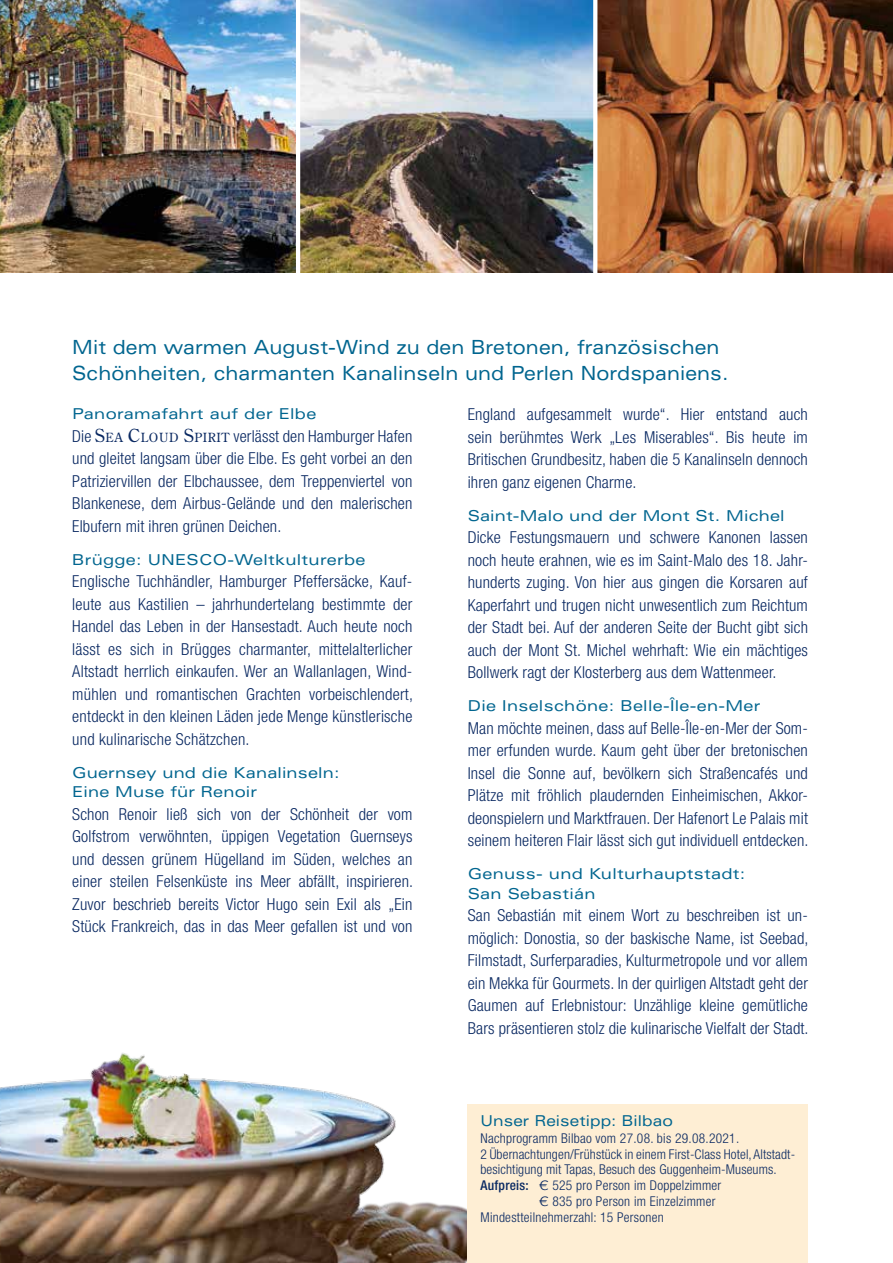
<style>
.page{position:relative;width:893px;height:1263px;background:#fff}
.page>*{position:absolute;margin:0;border:0;box-sizing:border-box;transform-origin:0 0}
.t1{font:expanded 19.5px/25.5px "Univers LT Std";letter-spacing:.005em;color:#00658f;scale:.9 1}
.t2{font:300 condensed 16.5px/22.5px "Helvetica Neue LT Std";letter-spacing:.01em;color:#0a2962;text-align:justify}
.t3{font:expanded 15px/19.5px "Univers LT Std";letter-spacing:.02em;color:#00658f}
.t4{font:expanded 15px "Univers LT Std";letter-spacing:.02em;color:#00658f;scale:.95 1}
.t5{font:300 condensed 13.5px "Helvetica Neue LT Std";letter-spacing:.02em;color:#0a2962}
.s1{font-family:"Century Old Style Std";font-weight:400;font-stretch:normal;font-size:18px}
.s2{font-family:"Century Old Style Std";font-weight:400;font-stretch:normal;font-size:12.6px}
.s3{font-weight:500}
.s4{font-stretch:normal}
</style>
<div class="page">
<img style="left:0;top:1053px;width:468px;height:210px">
<img style="left:597px;top:0;width:296px;height:272px">
<img style="left:0;top:0;width:296px;height:272px">
<img style="left:300px;top:0;width:293px;height:272px">
<svg style="left:593px;top:0;width:1px;height:273px"></svg>
<div style="left:468px;top:1104px;width:340px;height:159px;background:#feeed4"></div>
<p class="t1" style="left:72px;top:334px;width:731px">Mit dem warmen August-Wind zu den Bretonen, französischen<br>Schönheiten, charmanten Kanalinseln und Perlen Nordspaniens.</p>
<p class="t3" style="left:72px;top:404px;width:246px">Panoramafahrt auf der Elbe</p>
<p class="t2" style="left:72px;top:424px;width:342px">Die <span class="s1">S</span><span class="s2">EA</span> <span class="s1">C</span><span class="s2">LOUD</span> <span class="s1">S</span><span class="s2">PIRIT</span> verlässt den Hamburger Hafen und gleitet langsam über die Elbe. Es geht vorbei an den Patriziervillen der Elbchaussee, dem Treppenviertel von Blankenese, dem Airbus-Gelände und den malerischen Elbufern mit ihren grünen Deichen.</p>
<p class="t3" style="left:72px;top:549px;width:295px">Brügge: UNESCO-Weltkulturerbe</p>
<p class="t2" style="left:72px;top:570px;width:342px">Englische Tuchhändler, Hamburger Pfeffersäcke, Kauf&shy;leute aus Kastilien – jahrhundertelang bestimmte der Handel das Leben in der Hansestadt. Auch heute noch lässt es sich in Brügges charmanter, mittelalterlicher Altstadt herrlich einkaufen. Wer an Wallanlagen, Wind&shy;mühlen und romantischen Grachten vorbeischlendert, entdeckt in den kleinen Läden jede Menge künstlerische und kulinarische Schätzchen.</p>
<p class="t3" style="left:72px;top:762px;width:269px">Guernsey und die Kanalinseln:<br>Eine Muse für Renoir</p>
<p class="t2" style="left:72px;top:802px;width:342px">Schon Renoir ließ sich von der Schönheit der vom Golfstrom verwöhnten, üppigen Vegetation Guernseys und dessen grünem Hügelland im Süden, welches an einer steilen Felsenküste ins Meer abfällt, inspirieren.<br>Zuvor beschrieb bereits Victor Hugo sein Exil als „Ein Stück Frankreich, das in das Meer gefallen ist und von</p>
<p class="t2" style="left:468px;top:403px;width:342px">England aufgesammelt wurde“. Hier entstand auch sein berühmtes Werk „Les Miserables“. Bis heute im Britischen Grundbesitz, haben die 5 Kanalinseln dennoch ihren ganz eigenen Charme.</p>
<p class="t3" style="left:468px;top:505px;width:318px">Saint-Malo und der Mont St. Michel</p>
<p class="t2" style="left:468px;top:526px;width:342px">Dicke Festungsmauern und schwere Kanonen lassen noch heute erahnen, wie es im Saint-Malo des 18. Jahr&shy;hunderts zuging. Von hier aus gingen die Korsaren auf Kaperfahrt und trugen nicht unwesentlich zum Reichtum der Stadt bei. Auf der anderen Seite der Bucht gibt sich auch der Mont St. Michel wehrhaft: Wie ein mächtiges Bollwerk ragt der Klosterberg aus dem Wattenmeer.</p>
<p class="t3" style="left:468px;top:696px;width:294px">Die Inselschöne: Belle-Île-en-Mer</p>
<p class="t2" style="left:468px;top:716px;width:342px">Man möchte meinen, dass auf Belle-Île-en-Mer der Som&shy;mer erfunden wurde. Kaum geht über der bretonischen Insel die Sonne auf, bevölkern sich Straßencafés und Plätze mit fröhlich plaudernden Einheimischen, Akkor&shy;deonspielern und Marktfrauen. Der Hafenort Le Palais mit seinem heiteren Flair lässt sich gut individuell entdecken.</p>
<p class="t3" style="left:468px;top:864px;width:279px">Genuss- und Kulturhauptstadt:<br>San Sebastián</p>
<p class="t2" style="left:468px;top:904px;width:342px">San Sebastián mit einem Wort zu beschreiben ist un&shy;möglich: Donostia, so der baskische Name, ist Seebad, Filmstadt, Surferparadies, Kulturmetropole und vor allem ein Mekka für Gourmets. In der quirligen Altstadt geht der Gaumen auf Erlebnistour: Unzählige kleine gemütliche Bars präsentieren stolz die kulinarische Vielfalt der Stadt.</p>
<p class="t4" style="left:480px;top:1111px;width:204px">Unser Reisetipp: Bilbao</p>
<p class="t5" style="left:480px;top:1130px;width:260px">Nachprogramm Bilbao vom 27.08. bis 29.08.2021.</p>
<p class="t5" style="left:480px;top:1146px;width:316px">2 Übernachtungen/Frühstück in einem First-Class Hotel, Altstadt-</p>
<p class="t5" style="left:480px;top:1162px;width:298px">besichtigung mit Tapas, Besuch des Guggenheim-Museums.</p>
<p class="t5" style="left:480px;top:1178px;width:242px"><span class="s3">Aufpreis:</span> <span class="s4">€</span> 525 pro Person im Doppelzimmer</p>
<p class="t5" style="left:539px;top:1193px;width:178px"><span class="s4">€</span> 835 pro Person im Einzelzimmer</p>
<p class="t5" style="left:480px;top:1209px;width:185px">Mindestteilnehmerzahl: 15 Personen</p>
</div>
